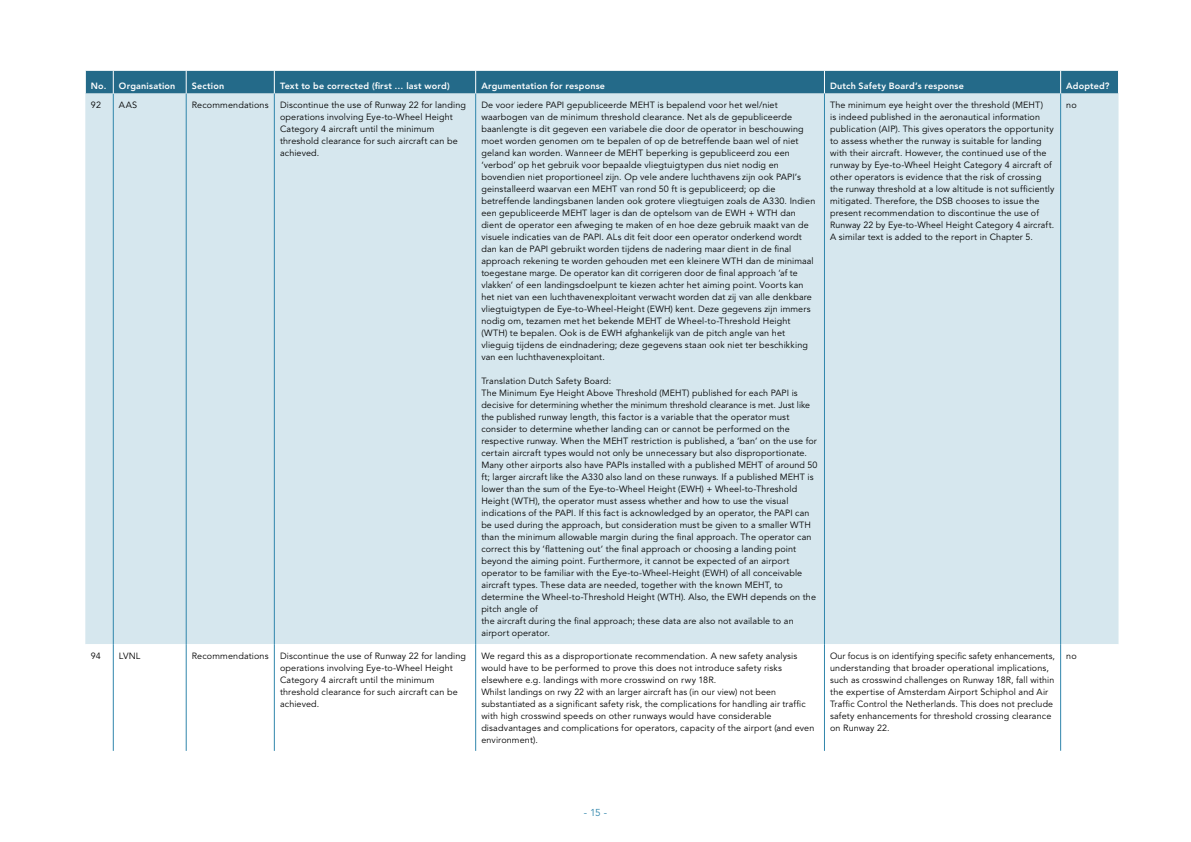
<style>
.page{position:relative;width:1191px;height:842px;background:#fff}
.page>*{position:absolute;margin:0;border:0;box-sizing:border-box;transform-origin:0 0}
.t1{font:10px "Avenir LT Std";color:#3086ac}
.t2{font:9px/12px "Avenir LT Std";letter-spacing:.015em;color:#000}
.t3{font:800 9px "Avenir LT Std";letter-spacing:.02em;color:#fff}
</style>
<div class="page">
<div style="left:85px;top:94px;width:1033px;height:550px;background:#d6e7ee"></div>
<svg style="left:112px;top:644px;width:950px;height:107px"></svg>
<hr style="left:113px;top:94px;width:1px;height:550px;background:#3086ac">
<hr style="left:186px;top:94px;width:1px;height:550px;background:#3086ac">
<hr style="left:274px;top:94px;width:1px;height:550px;background:#3086ac">
<hr style="left:475px;top:94px;width:1px;height:550px;background:#3086ac">
<hr style="left:824px;top:94px;width:1px;height:550px;background:#3086ac">
<hr style="left:1060px;top:94px;width:1px;height:550px;background:#3086ac">
<hr style="left:113px;top:644px;width:1px;height:107px;background:#3086ac">
<hr style="left:186px;top:644px;width:1px;height:107px;background:#3086ac">
<hr style="left:274px;top:644px;width:1px;height:107px;background:#3086ac">
<hr style="left:475px;top:644px;width:1px;height:107px;background:#3086ac">
<hr style="left:824px;top:644px;width:1px;height:107px;background:#3086ac">
<hr style="left:1060px;top:644px;width:1px;height:107px;background:#3086ac">
<div style="left:85px;top:71px;width:1034px;height:23px;background:#246a89"></div>
<p class="t3" style="left:91px;top:81px;width:86px">No. Organisation</p>
<p class="t3" style="left:192px;top:81px;width:34px">Section</p>
<p class="t3" style="left:280px;top:81px;width:171px">Text to be corrected (first … last word)</p>
<p class="t3" style="left:481px;top:81px;width:125px">Argumentation for response</p>
<p class="t3" style="left:830px;top:81px;width:135px">Dutch Safety Board’s response</p>
<p class="t3" style="left:1066px;top:81px;width:45px">Adopted?</p>
<p class="t2" style="left:91px;top:100px;width:12px">92</p>
<p class="t2" style="left:119px;top:100px;width:20px">AAS</p>
<p class="t2" style="left:192px;top:100px;width:78px">Recommendations</p>
<p class="t2" style="left:280px;top:100px;width:187px">Discontinue the use of Runway 22 for landing operations involving Eye-to-Wheel Height Category 4 aircraft until the minimum threshold clearance for such aircraft can be achieved.</p>
<p class="t2" style="left:481px;top:100px;width:335px">De voor iedere PAPI gepubliceerde MEHT is bepalend voor het wel/niet waarbogen van de minimum threshold clearance. Net als de gepubliceerde baanlengte is dit gegeven een variabele die door de operator in beschouwing moet worden genomen om te bepalen of op de betreffende baan wel of niet geland kan worden. Wanneer de MEHT beperking is gepubliceerd zou een ‘verbod’ op het gebruik voor bepaalde vliegtuigtypen dus niet nodig en bovendien niet proportioneel zijn. Op vele andere luchthavens zijn ook PAPI’s geinstalleerd waarvan een MEHT van rond 50 ft is gepubliceerd; op die betreffende landingsbanen landen ook grotere vliegtuigen zoals de A330. Indien een gepubliceerde MEHT lager is dan de optelsom van de EWH + WTH dan dient de operator een afweging te maken of en hoe deze gebruik maakt van de visuele indicaties van de PAPI. ALs dit feit door een operator onderkend wordt dan kan de PAPI gebruikt worden tijdens de nadering maar dient in de final approach rekening te worden gehouden met een kleinere WTH dan de minimaal toegestane marge. De operator kan dit corrigeren door de final approach ‘af te vlakken’ of een landingsdoelpunt te kiezen achter het aiming point. Voorts kan het niet van een luchthavenexploitant verwacht worden dat zij van alle denkbare vliegtuigtypen de Eye-to-Wheel-Height (EWH) kent. Deze gegevens zijn immers nodig om, tezamen met het bekende MEHT de Wheel-to-Threshold Height (WTH) te bepalen. Ook is de EWH afghankelijk van de pitch angle van het vlieguig tijdens de eindnadering; deze gegevens staan ook niet ter beschikking van een luchthavenexploitant.</p>
<p class="t2" style="left:481px;top:376px;width:338px">Translation Dutch Safety Board:<br>The Minimum Eye Height Above Threshold (MEHT) published for each PAPI is decisive for determining whether the minimum threshold clearance is met. Just like the published runway length, this factor is a variable that the operator must consider to determine whether landing can or cannot be performed on the respective runway. When the MEHT restriction is published, a ‘ban’ on the use for certain aircraft types would not only be unnecessary but also disproportionate.<br>Many other airports also have PAPIs installed with a published MEHT of around 50 ft; larger aircraft like the A330 also land on these runways. If a published MEHT is lower than the sum of the Eye-to-Wheel Height (EWH) + Wheel-to-Threshold Height (WTH), the operator must assess whether and how to use the visual indications of the PAPI. If this fact is acknowledged by an operator, the PAPI can be used during the approach, but consideration must be given to a smaller WTH than the minimum allowable margin during the final approach. The operator can correct this by ‘flattening out’ the final approach or choosing a landing point beyond the aiming point. Furthermore, it cannot be expected of an airport operator to be familiar with the Eye-to-Wheel-Height (EWH) of all conceivable aircraft types. These data are needed, together with the known MEHT, to determine the Wheel-to-Threshold Height (WTH). Also, the EWH depends on the pitch angle of<br>the aircraft during the final approach; these data are also not available to an airport operator.</p>
<p class="t2" style="left:830px;top:100px;width:226px">The minimum eye height over the threshold (MEHT)<br>is indeed published in the aeronautical information publication (AIP). This gives operators the opportunity to assess whether the runway is suitable for landing with their aircraft. However, the continued use of the runway by Eye-to-Wheel Height Category 4 aircraft of other operators is evidence that the risk of crossing the runway threshold at a low altitude is not sufficiently mitigated. Therefore, the DSB chooses to issue the present recommendation to discontinue the use of Runway 22 by Eye-to-Wheel Height Category 4 aircraft.<br>A similar text is added to the report in Chapter 5.</p>
<p class="t2" style="left:1066px;top:100px;width:12px">no</p>
<p class="t2" style="left:91px;top:650px;width:11px">94</p>
<p class="t2" style="left:119px;top:650px;width:23px">LVNL</p>
<p class="t2" style="left:192px;top:650px;width:78px">Recommendations</p>
<p class="t2" style="left:280px;top:650px;width:187px">Discontinue the use of Runway 22 for landing operations involving Eye-to-Wheel Height Category 4 aircraft until the minimum threshold clearance for such aircraft can be achieved.</p>
<p class="t2" style="left:481px;top:650px;width:334px">We regard this as a disproportionate recommendation. A new safety analysis would have to be performed to prove this does not introduce safety risks elsewhere e.g. landings with more crosswind on rwy 18R.<br>Whilst landings on rwy 22 with an larger aircraft has (in our view) not been substantiated as a significant safety risk, the complications for handling air traffic with high crosswind speeds on other runways would have considerable disadvantages and complications for operators, capacity of the airport (and even environment).</p>
<p class="t2" style="left:830px;top:650px;width:226px">Our focus is on identifying specific safety enhancements, understanding that broader operational implications, such as crosswind challenges on Runway 18R, fall within the expertise of Amsterdam Airport Schiphol and Air Traffic Control the Netherlands. This does not preclude safety enhancements for threshold crossing clearance on Runway 22.</p>
<p class="t2" style="left:1066px;top:650px;width:12px">no</p>
<p class="t1" style="left:584px;top:807px;width:25px">- 15 -</p>
</div>
